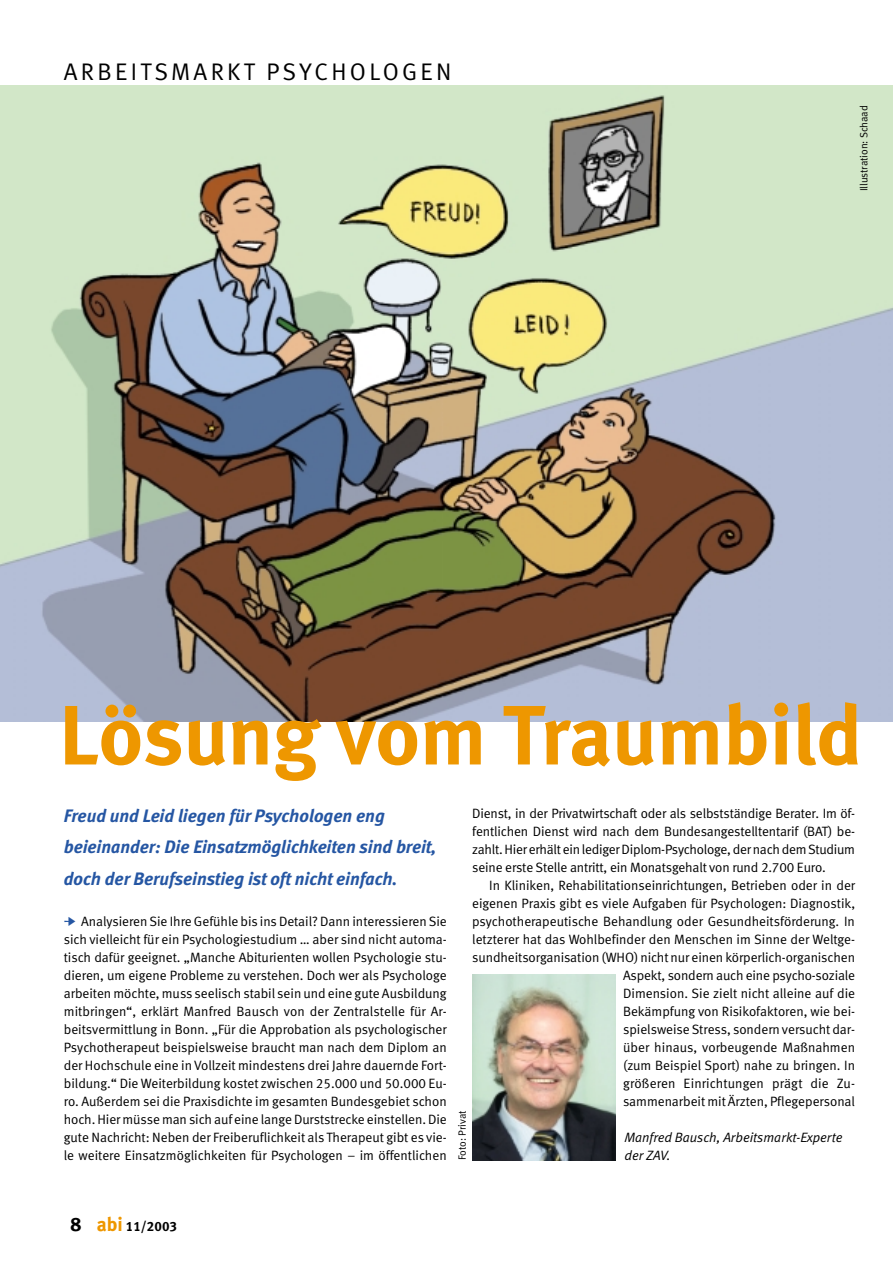
<style>
.page{position:relative;width:893px;height:1262px;background:#fff}
.page>*{position:absolute;margin:0;border:0;box-sizing:border-box;transform-origin:0 0}
.t1{font:84px "Meta Bold LF";color:#ee9700}
.t2{font:24px "Meta Normal LF";letter-spacing:.14em;color:#000}
.t3{font:italic 18px/31.5px "Meta Bold LF";color:#2556a3}
.t4{font:13.5px/18px "Meta Normal LF";color:#000;text-align:justify}
.t5{font:italic 13.5px "Meta Normal LF";color:#000}
.t6{font:13.5px "Meta Bold LF";color:#000}
.t7{font:10.5px "Meta Normal LF";color:#000}
.s1{color:#2556a3}
.s2{font-size:19.5px}
.s3{font-size:19.5px;color:#ee9700}
</style>
<div class="page">
<img style="left:0;top:85px;width:892px;height:637px">
<img style="left:472px;top:974px;width:143px;height:186px">
<h2 class="t2" style="left:64px;top:63px;width:389px">ARBEITSMARKT PSYCHOLOGEN</h2>
<p class="t7" style="left:859px;top:191px;width:88px;rotate:-90deg">Illustration: Schaad</p>
<h1 class="t1" style="left:59px;top:702px;width:804px">Lösung vom Traumbild</h1>
<h3 class="t3" style="left:64px;top:801px;width:374px">Freud und Leid liegen für Psychologen eng beieinander: Die Einsatzmöglichkeiten sind breit, doch der Berufseinstieg ist oft nicht einfach.</h3>
<p class="t4" style="left:472px;top:805px;width:384px">Dienst, in der Privatwirtschaft oder als selbstständige Berater. Im öf&shy;fentlichen Dienst wird nach dem Bundesangestelltentarif (BAT) be&shy;zahlt. Hier erhält ein lediger Diplom-Psychologe, der nach dem Studium seine erste Stelle antritt, ein Monatsgehalt von rund 2.700 Euro.</p>
<p class="t4" style="left:472px;top:877px;width:384px;text-align:right">In Kliniken, Rehabilitationseinrichtungen, Betrieben oder in der eigenen Praxis gibt es viele Aufgaben für Psychologen: Diagnostik, psychotherapeutische Behandlung oder Gesundheitsförderung. In letzterer hat das Wohlbefinder den Menschen im Sinne der Weltge&shy;sundheitsorganisation (WHO) nicht nur einen körperlich-organischen Aspekt, sondern auch eine psycho-soziale<br>Dimension. Sie zielt nicht alleine auf die<br>Bekämpfung von Risikofaktoren, wie bei-<br>spielsweise Stress, sondern versucht dar-<br>über hinaus, vorbeugende Maßnahmen<br>(zum Beispiel Sport) nahe zu bringen. In<br>größeren Einrichtungen prägt die Zu-<br>sammenarbeit mit Ärzten, Pflegepersonal</p>
<p class="t4" style="left:64px;top:913px;width:384px"><span class="s1">➔</span> Analysieren Sie Ihre Gefühle bis ins Detail? Dann interessieren Sie sich vielleicht für ein Psychologiestudium … aber sind nicht automa&shy;tisch dafür geeignet. „Manche Abiturienten wollen Psychologie stu&shy;dieren, um eigene Probleme zu verstehen. Doch wer als Psychologe arbeiten möchte, muss seelisch stabil sein und eine gute Ausbildung mitbringen“, erklärt Manfred Bausch von der Zentralstelle für Ar&shy;beitsvermittlung in Bonn. „Für die Approbation als psychologischer Psychotherapeut beispielsweise braucht man nach dem Diplom an der Hochschule eine in Vollzeit mindestens drei Jahre dauernde Fort&shy;bildung.“ Die Weiterbildung kostet zwischen 25.000 und 50.000 Eu&shy;ro. Außerdem sei die Praxisdichte im gesamten Bundesgebiet schon hoch. Hier müsse man sich auf eine lange Durststrecke einstellen. Die gute Nachricht: Neben der Freiberuflichkeit als Therapeut gibt es vie&shy;le weitere Einsatzmöglichkeiten für Psychologen – im öffentlichen</p>
<p class="t7" style="left:458px;top:1160px;width:51px;rotate:-90deg">Foto: Privat</p>
<p class="t5" style="left:624px;top:1132px;width:219px">Manfred Bausch, Arbeitsmarkt-Experte</p>
<p class="t5" style="left:624px;top:1150px;width:47px">der ZAV.</p>
<p class="t6" style="left:71px;top:1221px;width:108px"><span class="s2">8</span> <span class="s3">abi</span> 11/2003</p>
</div>
